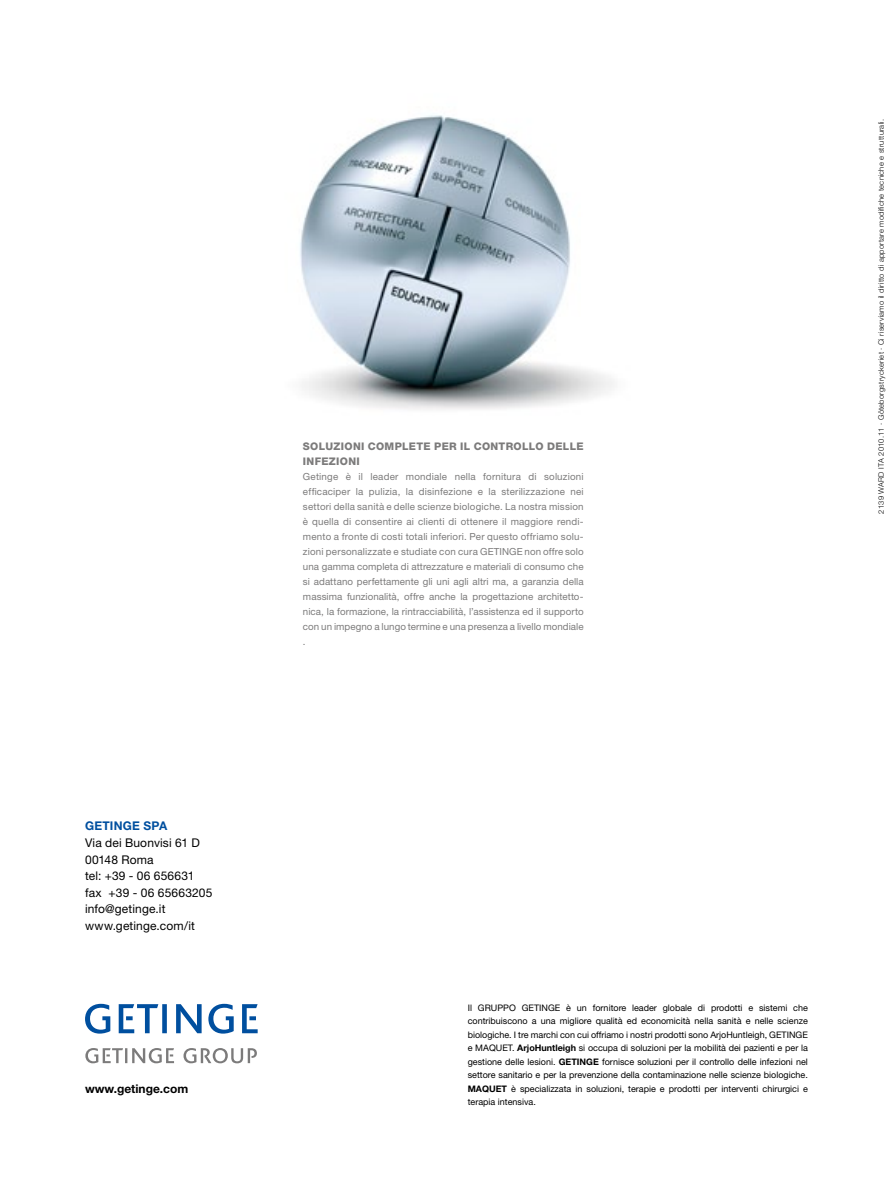
<style>
.page{position:relative;width:893px;height:1191px;background:#fff}
.page>*{position:absolute;margin:0;border:0;box-sizing:border-box;transform-origin:0 0}
.t1{font:12px/16.5px "Helvetica Neue";letter-spacing:.015em;color:#000}
.t2{font:700 12px "Helvetica Neue";color:#000}
.t3{font:700 12px "Helvetica Neue";letter-spacing:.02em;color:#004f9f}
.t4{font:800 10.5px/15px "Helvetica Neue";letter-spacing:.03em;color:#7c7b7b}
.t5{font:9.75px/15px "Helvetica Neue";letter-spacing:.005em;color:#7c7b7b;text-align:justify}
.t6{font:9px/13.5px "Helvetica Neue";color:#000;text-align:justify}
.t7{font:300 7.5px "Helvetica Neue";letter-spacing:.03em;color:#000}
.s1{font-weight:700}
</style>
<div class="page">
<svg style="left:85px;top:1048px;width:172px;height:15px"></svg>
<svg style="left:85px;top:1003px;width:173px;height:30px"></svg>
<img style="left:300px;top:115px;width:314px;height:295px">
<p class="t3" style="left:85px;top:818px;width:84px">GETINGE SPA</p>
<p class="t1" style="left:85px;top:834px;width:129px">Via dei Buonvisi 61 D<br>00148 Roma<br>tel: +39 - 06 656631 fax +39 - 06 65663205 info@getinge.it www.getinge.com/it</p>
<p class="t2" style="left:85px;top:1081px;width:105px">www.getinge.com</p>
<p class="t4" style="left:303px;top:439px;width:282px">SOLUZIONI COMPLETE PER IL CONTROLLO DELLE<br>INFEZIONI</p>
<p class="t5" style="left:303px;top:469px;width:282px">Getinge è il leader mondiale nella fornitura di soluzioni efficaciper la pulizia, la disinfezione e la sterilizzazione nei settori della sanità e delle scienze biologiche. La nostra mission è quella di consentire ai clienti di ottenere il maggiore rendi&shy;mento a fronte di costi totali inferiori. Per questo offriamo solu&shy;zioni personalizzate e studiate con cura GETINGE non offre solo una gamma completa di attrezzature e materiali di consumo che si adattano perfettamente gli uni agli altri ma, a garanzia della massima funzionalità, offre anche la progettazione architetto&shy;nica, la formazione, la rintracciabilità, l’assistenza ed il supporto con un impegno a lungo termine e una presenza a livello mondiale .</p>
<p class="t7" style="left:876px;top:513px;width:396px;rotate:-90deg">2139 WARD ITA 2010.11 · Göteborgstryckeriet · Ci riserviamo il diritto di apportare modifiche tecniche e strutturali.</p>
<p class="t6" style="left:468px;top:1000px;width:342px">Il GRUPPO GETINGE è un fornitore leader globale di prodotti e sistemi che contribuiscono a una migliore qualità ed economicità nella sanità e nelle scienze biologiche. I tre marchi con cui offriamo i nostri prodotti sono ArjoHuntleigh, GETINGE e MAQUET. <span class="s1">ArjoHuntleigh</span> si occupa di soluzioni per la mobilità dei pazienti e per la gestione delle lesioni. <span class="s1">GETINGE</span> fornisce soluzioni per il controllo delle infezioni nel settore sanitario e per la prevenzione della contaminazione nelle scienze biologiche.<br><span class="s1">MAQUET</span> è specializzata in soluzioni, terapie e prodotti per interventi chirurgici e terapia intensiva.</p>
</div>
